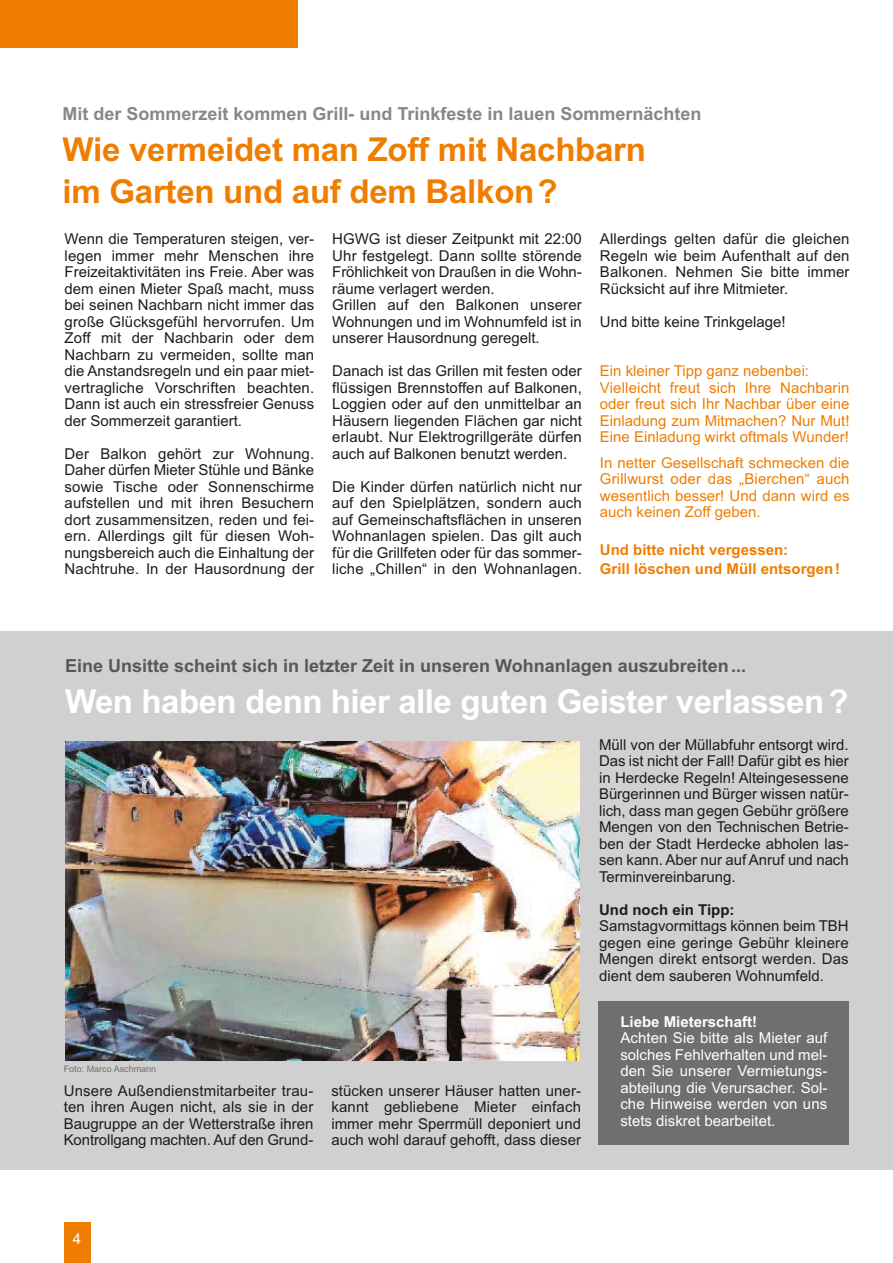
<style>
.page{position:relative;width:893px;height:1263px;background:#fff}
.page>*{position:absolute;margin:0;border:0;box-sizing:border-box;transform-origin:0 0}
.t1{font:700 33px/42px "Arial";letter-spacing:-.005em;color:#ef7d00}
.t2{font:700 33px "Arial";letter-spacing:-.015em;color:#fff}
.t3{font:700 18px "Arial";color:#575756}
.t4{font:700 18px "Arial";color:#878787}
.t5{font:15px/16.5px "Arial";color:#1d1d1b;text-align:justify}
.t6{font:15px/16.5px "Arial";color:#ef7d00}
.t7{font:15px/16.5px "Arial";color:#fff;text-align:justify}
.t8{font:700 15px/19.5px "Arial";color:#ef7d00}
.t9{font:700 15px "Arial";color:#fff}
.t10{font:700 15px "Arial";color:#1d1d1b}
.t11{font:9px "Arial";color:#706f6f}
</style>
<div class="page">
<div style="left:64px;top:1222px;width:27px;height:41px;background:#ef7d00"></div>
<div style="left:0;top:0;width:298px;height:48px;background:#ef7d00"></div>
<div style="left:0;top:632px;width:893px;height:538px;background:#d0d0d0"></div>
<div style="left:599px;top:1001px;width:250px;height:143px;background:#706f6f"></div>
<img style="left:65px;top:742px;width:514px;height:319px">
<p class="t4" style="left:63px;top:108px;width:640px">Mit der Sommerzeit kommen Grill- und Trinkfeste in lauen Sommernächten</p>
<h1 class="t1" style="left:63px;top:132px;width:585px">Wie vermeidet man Zoff mit Nachbarn im Garten und auf dem Balkon?</h1>
<p class="t5" style="left:65px;top:232px;width:251px">Wenn die Temperaturen steigen, ver&shy;legen immer mehr Menschen ihre Freizeitaktivitäten ins Freie. Aber was dem einen Mieter Spaß macht, muss bei seinen Nachbarn nicht immer das große Glücksgefühl hervorrufen. Um Zoff mit der Nachbarin oder dem Nachbarn zu vermeiden, sollte man die Anstandsregeln und ein paar miet&shy;vertragliche Vorschriften beachten.<br>Dann ist auch ein stressfreier Genuss der Sommerzeit garantiert.</p>
<p class="t5" style="left:65px;top:447px;width:251px">Der Balkon gehört zur Wohnung.<br>Daher dürfen Mieter Stühle und Bänke sowie Tische oder Sonnenschirme aufstellen und mit ihren Besuchern dort zusammensitzen, reden und fei&shy;ern. Allerdings gilt für diesen Woh&shy;nungsbereich auch die Einhaltung der Nachtruhe. In der Hausordnung der</p>
<p class="t5" style="left:332px;top:232px;width:251px;text-align:left">HGWG ist dieser Zeitpunkt mit 22:00<br>Uhr festgelegt. Dann sollte störende Fröhlichkeit von Draußen in die Wohn&shy;räume verlagert werden.<br>Grillen auf den Balkonen unserer Wohnungen und im Wohnumfeld ist in unserer Hausordnung geregelt.</p>
<p class="t5" style="left:332px;top:364px;width:251px">Danach ist das Grillen mit festen oder flüssigen Brennstoffen auf Balkonen, Loggien oder auf den unmittelbar an Häusern liegenden Flächen gar nicht erlaubt. Nur Elektrogrillgeräte dürfen auch auf Balkonen benutzt werden.</p>
<p class="t5" style="left:332px;top:480px;width:251px">Die Kinder dürfen natürlich nicht nur auf den Spielplätzen, sondern auch auf Gemeinschaftsflächen in unseren Wohnanlagen spielen. Das gilt auch für die Grillfeten oder für das sommer&shy;liche „Chillen“ in den Wohnanlagen.</p>
<p class="t5" style="left:600px;top:232px;width:251px">Allerdings gelten dafür die gleichen Regeln wie beim Aufenthalt auf den Balkonen. Nehmen Sie bitte immer Rücksicht auf ihre Mitmieter.</p>
<p class="t5" style="left:600px;top:315px;width:187px">Und bitte keine Trinkgelage!</p>
<p class="t6" style="left:600px;top:364px;width:251px">Ein kleiner Tipp ganz nebenbei:<br>Vielleicht freut sich Ihre Nachbarin oder freut sich Ihr Nachbar über eine Einladung zum Mitmachen? Nur Mut!<br>Eine Einladung wirkt oftmals Wunder!</p>
<p class="t6" style="left:600px;top:456px;width:251px;text-align:justify">In netter Gesellschaft schmecken die Grillwurst oder das „Bierchen“ auch wesentlich besser! Und dann wird es auch keinen Zoff geben.</p>
<p class="t8" style="left:600px;top:541px;width:242px">Und bitte nicht vergessen:<br>Grill löschen und Müll entsorgen!</p>
<p class="t3" style="left:65px;top:659px;width:682px">Eine Unsitte scheint sich in letzter Zeit in unseren Wohnanlagen auszubreiten...</p>
<h1 class="t2" style="left:65px;top:689px;width:785px">Wen haben denn hier alle guten Geister verlassen?</h1>
<p class="t11" style="left:64px;top:1066px;width:94px">Foto: Marco Aschmann</p>
<p class="t5" style="left:64px;top:1083px;width:251px">Unsere Außendienstmitarbeiter trau&shy;ten ihren Augen nicht, als sie in der Baugruppe an der Wetterstraße ihren Kontrollgang machten. Auf den Grund-</p>
<p class="t5" style="left:331px;top:1083px;width:251px">stücken unserer Häuser hatten uner&shy;kannt gebliebene Mieter einfach immer mehr Sperrmüll deponiert und auch wohl darauf gehofft, dass dieser</p>
<p class="t5" style="left:599px;top:738px;width:251px">Müll von der Müllabfuhr entsorgt wird.<br>Das ist nicht der Fall! Dafür gibt es hier in Herdecke Regeln! Alteingesessene Bürgerinnen und Bürger wissen natür&shy;lich, dass man gegen Gebühr größere Mengen von den Technischen Betrie&shy;ben der Stadt Herdecke abholen las&shy;sen kann. Aber nur auf Anruf und nach Terminvereinbarung.</p>
<p class="t10" style="left:599px;top:904px;width:137px">Und noch ein Tipp:</p>
<p class="t5" style="left:599px;top:919px;width:251px">Samstagvormittags können beim TBH gegen eine geringe Gebühr kleinere Mengen direkt entsorgt werden. Das dient dem sauberen Wohnumfeld.</p>
<p class="t9" style="left:620px;top:1016px;width:138px">Liebe Mieterschaft!</p>
<p class="t7" style="left:620px;top:1031px;width:209px">Achten Sie bitte als Mieter auf solches Fehlverhalten und mel&shy;den Sie unserer Vermietungs&shy;abteilung die Verursacher. Sol&shy;che Hinweise werden von uns stets diskret bearbeitet.</p>
<p class="t7" style="left:73px;top:1232px;width:10px">4</p>
</div>
